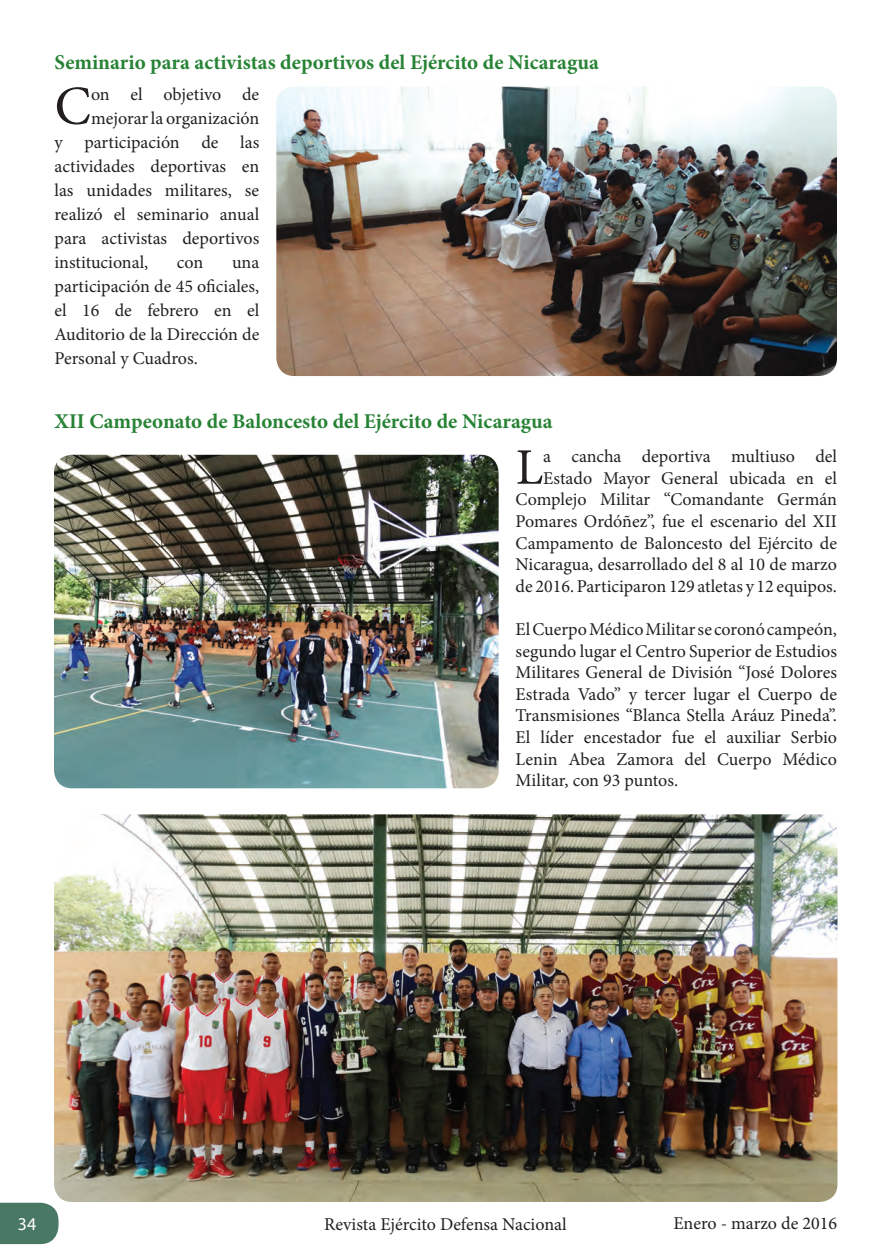
<style>
.page{position:relative;width:891px;height:1256px;background:#fff}
.page>*{position:absolute;margin:0;border:0;box-sizing:border-box;transform-origin:0 0}
.t1{font:54.9px "Minion Pro";color:#231f20}
.t2{font:51.3px "Minion Pro";color:#231f20}
.t3{font:700 21px "Minion Pro";color:#278335}
.t4{font:18px/21.6px "Minion Pro";color:#231f20;text-align:justify}
.t5{font:18px "Myriad Pro";color:#fff}
</style>
<div class="page">
<svg style="left:0;top:1202px;width:58px;height:42px;background:#54806d"></svg>
<img style="left:276px;top:87px;width:561px;height:289px">
<img style="left:54px;top:814px;width:783px;height:388px">
<img style="left:54px;top:455px;width:445px;height:333px">
<p class="t3" style="left:54px;top:48px;width:546px">Seminario para activistas deportivos del Ejército de Nicaragua</p>
<h1 class="t1" style="left:54px;top:69px;width:38px">C</h1>
<p class="t4" style="left:91px;top:83px;width:170px">on el objetivo de</p>
<p class="t4" style="left:91px;top:107px;width:170px">mejorar la organización</p>
<p class="t4" style="left:54px;top:131px;width:206px">y participación de las</p>
<p class="t4" style="left:54px;top:155px;width:206px">actividades deportivas en</p>
<p class="t4" style="left:54px;top:179px;width:206px">las unidades militares, se</p>
<p class="t4" style="left:54px;top:203px;width:206px">realizó el seminario anual</p>
<p class="t4" style="left:54px;top:227px;width:206px">para activistas deportivos</p>
<p class="t4" style="left:54px;top:251px;width:95px">institucional,</p>
<p class="t4" style="left:177px;top:251px;width:28px">con</p>
<p class="t4" style="left:54px;top:250px;width:206px;line-height:24px;text-indent:178px">una participación de 45 oficiales, el 16 de febrero en el Auditorio de la Dirección de Personal y Cuadros.</p>
<p class="t3" style="left:54px;top:407px;width:500px">XII Campeonato de Baloncesto del Ejército de Nicaragua</p>
<p class="t4" style="left:516px;top:445px;width:323px;text-align:right">a cancha deportiva multiuso del Estado Mayor General ubicada en el Complejo Militar “Comandante Germán Pomares Ordóñez”, fue el escenario del XII Campamento de Baloncesto del Ejército de Nicaragua, desarrollado del 8 al 10 de marzo de 2016. Participaron 129 atletas y 12 equipos.</p>
<p class="t4" style="left:516px;top:618px;width:323px">El Cuerpo Médico Militar se coronó campeón, segundo lugar el Centro Superior de Estudios Militares General de División “José Dolores Estrada Vado” y tercer lugar el Cuerpo de Transmisiones “Blanca Stella Aráuz Pineda”.<br>El líder encestador fue el auxiliar Serbio Lenin Abea Zamora del Cuerpo Médico Militar, con 93 puntos.</p>
<h2 class="t2" style="left:516px;top:433px;width:29px">L</h2>
<p class="t5" style="left:18px;top:1213px;width:20px">34</p>
<p class="t4" style="left:324px;top:1213px;width:244px">Revista Ejército Defensa Nacional</p>
<p class="t4" style="left:673px;top:1212px;width:165px">Enero - marzo de 2016</p>
</div>
